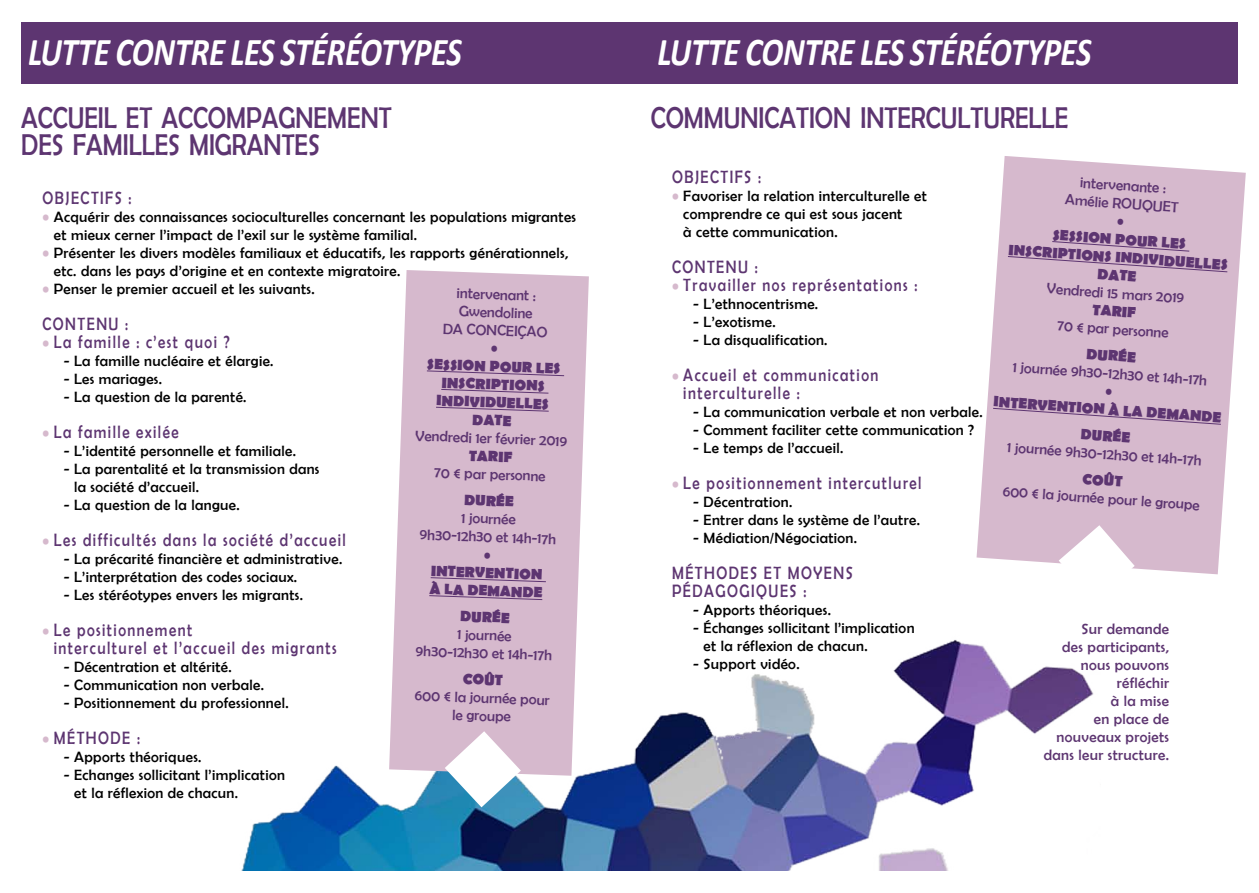
<style>
.page{position:relative;width:1259px;height:893px;background:#fff}
.page>*{position:absolute;margin:0;border:0;box-sizing:border-box;transform-origin:0 0}
.t1{font:italic 700 39.6px "Calibri";letter-spacing:-.01em;color:#fff;scale:.83 1}
.t2{font:30.3px/27px "Berlin Sans FB";color:#5d3571;scale:.83 1}
.t3{font:18px/18px "Berlin Sans FB";letter-spacing:.1em;color:#5d3571;scale:.83 1}
.t4{font:15px/18px "Berlin Sans FB";letter-spacing:.025em;color:#000}
.t5{font:15px/18px "Berlin Sans FB";letter-spacing:.025em;color:#5d3571;text-align:center}
.t6{font:700 15px/18px "Berlin Sans FB";color:#5d3571;text-align:center}
.s1{color:#d6b9cd}
.s2{font-size:15px;color:#d6b9cd}
</style>
<div class="page">
<img style="left:241px;top:640px;width:853px;height:231px">
<div style="left:629px;top:21px;width:630px;height:63px;background:#5d3571"></div>
<div style="left:0;top:21px;width:629px;height:63px;background:#5d3571"></div>
<div style="left:0;top:0;width:20px;height:893px;background:#fff"></div>
<div style="left:1238px;top:0;width:21px;height:893px;background:#fff"></div>
<svg style="left:389px;top:270px;width:200px;height:506px;background:#dac0d2"></svg>
<svg style="left:426px;top:370px;width:139px;height:7px"></svg>
<svg style="left:440px;top:388px;width:109px;height:6px"></svg>
<svg style="left:435px;top:406px;width:114px;height:6px"></svg>
<svg style="left:430px;top:577px;width:117px;height:6px"></svg>
<svg style="left:428px;top:595px;width:115px;height:5px"></svg>
<svg style="left:445px;top:731px;width:76px;height:76px"></svg>
<svg style="left:976px;top:156px;width:269px;height:418px;background:#dcc3d4"></svg>
<svg style="left:1007px;top:241px;width:221px;height:32px;background:#cfb2c8"></svg>
<svg style="left:992px;top:407px;width:229px;height:18px;background:#cfb1c7"></svg>
<svg style="left:1058px;top:525px;width:76px;height:49px"></svg>
<h1 class="t1" style="left:28px;top:27px;width:524px">LUTTE CONTRE LES STÉRÉOTYPES</h1>
<h2 class="t2" style="left:21px;top:104px;width:448px">accueil et accompagnement des familles migrantes</h2>
<p class="t3" style="left:43px;top:188px;width:109px">Objectifs :</p>
<p class="t4" style="left:54px;top:208px;width:524px;text-indent:-11px"><span class="s1">•</span> Acquérir des connaissances socioculturelles concernant les populations migrantes et mieux cerner l’impact de l’exil sur le système familial.</p>
<p class="t4" style="left:54px;top:244px;width:516px;text-indent:-11px"><span class="s1">•</span> Présenter les divers modèles familiaux et éducatifs, les rapports générationnels, etc. dans les pays d’origine et en contexte migratoire.</p>
<p class="t4" style="left:43px;top:280px;width:274px"><span class="s1">•</span> Penser le premier accueil et les suivants.</p>
<p class="t3" style="left:43px;top:314px;width:27px">Cont</p>
<p class="t3" style="left:87px;top:314px;width:51px">enu :</p>
<p class="t3" style="left:43px;top:332px;width:227px"><span class="s2">•</span> La famille : c’est quoi ?</p>
<p class="t4" style="left:64px;top:352px;width:211px">- La famille nucléaire et élargie.</p>
<p class="t4" style="left:64px;top:370px;width:100px">- Les mariages.</p>
<p class="t4" style="left:64px;top:388px;width:184px">- La question de la parenté.</p>
<p class="t3" style="left:43px;top:422px;width:165px"><span class="s2">•</span> La famille exilée</p>
<p class="t4" style="left:64px;top:442px;width:234px">- L’identité personnelle et familiale.</p>
<p class="t4" style="left:74px;top:460px;width:247px;text-indent:-10px">- La parentalité et la transmission dans la société d’accueil.</p>
<p class="t4" style="left:64px;top:496px;width:177px">- La question de la langue.</p>
<p class="t3" style="left:43px;top:530px;width:367px"><span class="s2">•</span> Les difficultés dans la société d’accueil</p>
<p class="t4" style="left:64px;top:550px;width:280px">- La précarité financière et administrative.</p>
<p class="t4" style="left:64px;top:568px;width:235px">- L’interprétation des codes sociaux.</p>
<p class="t4" style="left:64px;top:586px;width:241px">- Les stéréotypes envers les migrants.</p>
<p class="t3" style="left:54px;top:620px;width:342px;text-indent:-11px"><span class="s2">•</span> Le positionnement<br>interculturel et l’accueil des migrants</p>
<p class="t4" style="left:64px;top:658px;width:169px">- Décentration et altérité.</p>
<p class="t4" style="left:64px;top:676px;width:202px">- Communication non verbale.</p>
<p class="t4" style="left:64px;top:694px;width:226px">- Positionnement du professionnel.</p>
<p class="t3" style="left:43px;top:728px;width:119px"><span class="s2">•</span> Méthode :</p>
<p class="t4" style="left:64px;top:748px;width:139px">- Apports théoriques.</p>
<p class="t4" style="left:74px;top:766px;width:212px;text-indent:-10px">- Echanges sollicitant l’implication et la réflexion de chacun.</p>
<p class="t5" style="left:444px;top:283px;width:106px;rotate:2deg">intervenant :<br>Gwendoline<br>DA CONCEI ÇAO •</p>
<p class="t6" style="left:427px;top:356px;width:135px;rotate:2deg">Sess ion pour les inscriptions individuelles date</p>
<p class="t5" style="left:416px;top:426px;width:154px;rotate:2deg">Vendredi 1er février 2019</p>
<p class="t6" style="left:469px;top:447px;width:45px;rotate:2deg">tarif</p>
<p class="t5" style="left:435px;top:463px;width:113px;rotate:2deg">70 € par personne</p>
<p class="t6" style="left:465px;top:492px;width:51px;rotate:2deg">durée</p>
<p class="t5" style="left:421px;top:507px;width:141px;rotate:2deg">1 journée<br>9h30-12h30 et 14h-17h •</p>
<p class="t6" style="left:430px;top:562px;width:115px;text-align:left;rotate:2deg">intervention à la demande</p>
<p class="t6" style="left:461px;top:608px;width:51px;rotate:2deg">durée</p>
<p class="t5" style="left:416px;top:624px;width:141px;rotate:2deg">1 journée<br>9h30-12h30 et 14h-17h</p>
<p class="t6" style="left:463px;top:671px;width:42px;rotate:2deg">coût</p>
<p class="t5" style="left:415px;top:686px;width:137px;rotate:2deg">600 € la journée pour le groupe</p>
<h1 class="t1" style="left:657px;top:27px;width:524px">LUTTE CONTRE LES STÉRÉOTYPES</h1>
<h2 class="t2" style="left:651px;top:104px;width:504px">communication interculturelle</h2>
<p class="t3" style="left:672px;top:168px;width:109px">Objectifs :</p>
<p class="t4" style="left:683px;top:187px;width:245px;text-indent:-11px"><span class="s1">•</span> Favoriser la relation interculturelle et comprendre ce qui est sous jacent<br>à cette communication.</p>
<p class="t3" style="left:672px;top:258px;width:105px">CONTENU :</p>
<p class="t3" style="left:672px;top:276px;width:297px"><span class="s2">•</span> Travailler nos représentations :</p>
<p class="t4" style="left:693px;top:295px;width:126px">- L’ethnocentrisme.</p>
<p class="t4" style="left:693px;top:313px;width:84px">- L’exotisme.</p>
<p class="t4" style="left:693px;top:331px;width:136px">- La disqualification.</p>
<p class="t3" style="left:683px;top:366px;width:236px;text-indent:-11px"><span class="s2">•</span> Accueil et communication interculturelle :</p>
<p class="t4" style="left:693px;top:403px;width:291px">- La communication verbale et non verbale.</p>
<p class="t4" style="left:693px;top:421px;width:282px">- Comment faciliter cette communication ?</p>
<p class="t4" style="left:693px;top:439px;width:151px">- Le temps de l’accueil.</p>
<p class="t3" style="left:672px;top:474px;width:302px"><span class="s2">•</span> Le positionnement intercutlurel</p>
<p class="t4" style="left:693px;top:493px;width:100px">- Décentration.</p>
<p class="t4" style="left:693px;top:511px;width:228px">- Entrer dans le système de l’autre.</p>
<p class="t4" style="left:693px;top:529px;width:165px">- Médiation/Négociation.</p>
<p class="t3" style="left:672px;top:564px;width:219px">Méthodes et moyens pédagog</p>
<p class="t3" style="left:751px;top:582px;width:68px">iques :</p>
<p class="t4" style="left:693px;top:601px;width:139px">- Apports théoriques.</p>
<p class="t4" style="left:703px;top:619px;width:212px;text-indent:-10px">- échanges sollicitant l’implication et la réflexion de chacun.</p>
<p class="t4" style="left:693px;top:655px;width:108px">- Support vidéo.</p>
<p class="t5" style="left:1067px;top:172px;width:115px;rotate:4deg">intervenante :<br>Amélie ROUQUE T •</p>
<p class="t6" style="left:1010px;top:223px;width:222px;rotate:4deg">Sess ion pour les inscriptions individuelles date</p>
<p class="t5" style="left:1047px;top:279px;width:139px;rotate:4deg">Vendredi 15 mars 2019</p>
<p class="t6" style="left:1093px;top:301px;width:45px;rotate:4deg">tarif</p>
<p class="t5" style="left:1058px;top:316px;width:113px;rotate:4deg">70 € par personne</p>
<p class="t6" style="left:1087px;top:346px;width:51px;rotate:4deg">durée</p>
<p class="t5" style="left:1013px;top:358px;width:199px;rotate:4deg">1 journée 9h30-12h30 et 14h-17h •</p>
<p class="t6" style="left:994px;top:389px;width:230px;line-height:26.5px;rotate:4deg">intervention à la demande durée</p>
<p class="t5" style="left:1008px;top:438px;width:199px;rotate:4deg">1 journée 9h30-12h30 et 14h-17h</p>
<p class="t6" style="left:1083px;top:471px;width:42px;rotate:4deg">coût</p>
<p class="t5" style="left:1003px;top:482px;width:199px;rotate:4deg">600 € la journée pour le groupe</p>
<p class="t5" style="left:1043px;top:619px;width:127px;text-align:right">Sur demande<br>des participants, nous pouvons réfléchir<br>à la mise<br>en place de nouveaux projets dans leur structure.</p>
</div>
